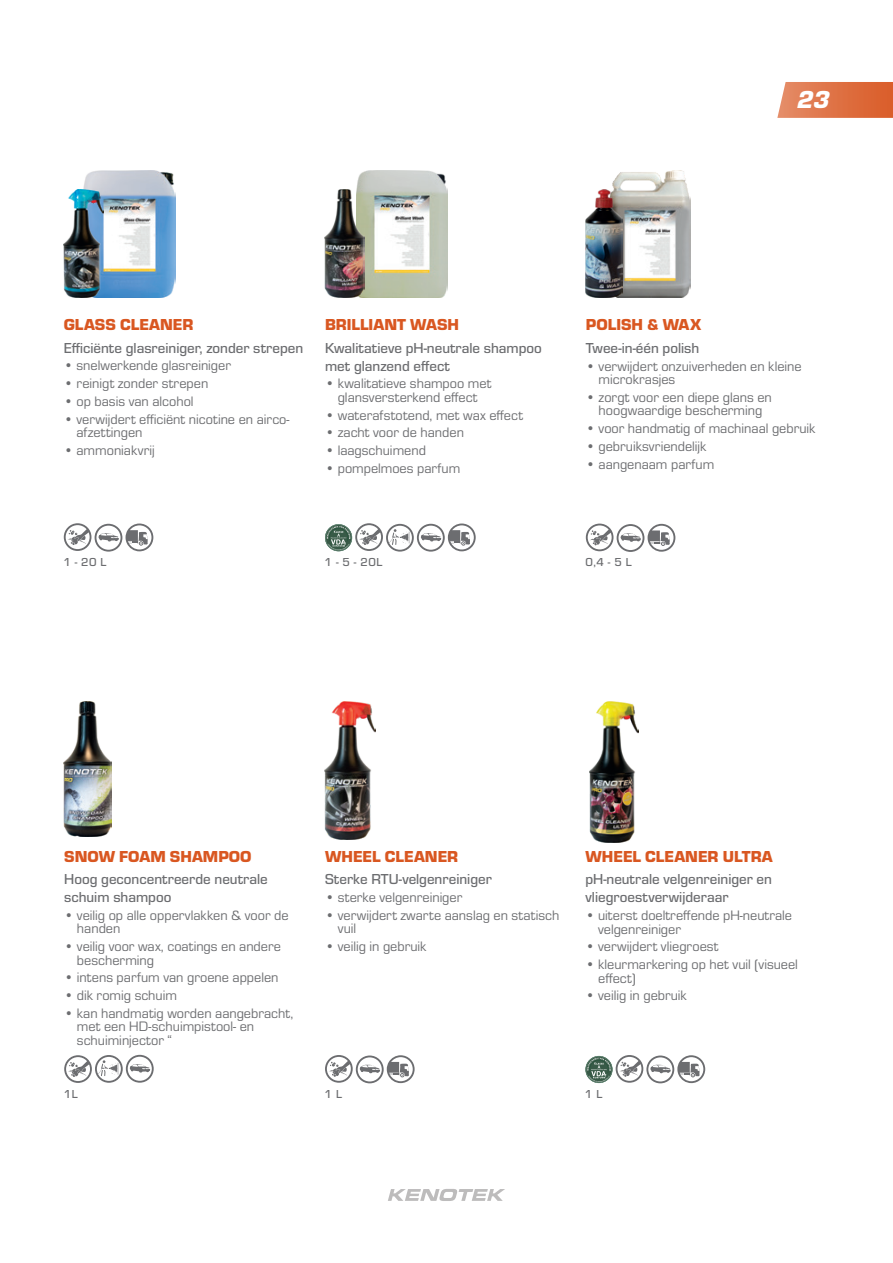
<style>
.page{position:relative;width:893px;height:1263px;background:#fff}
.page>*{position:absolute;margin:0;border:0;box-sizing:border-box;transform-origin:0 0}
.t1{font:italic 900 25.5px "Eurostile";color:#fff}
.t2{font:900 16.5px "Eurostile";color:#d95721}
.t3{font:500 15px/18px "Eurostile";color:#6c6d70}
.t4{font:14.25px/13.5px "Eurostile";color:#6c6d70}
.t5{font:500 12px "Eurostile";letter-spacing:.04em;color:#6c6d70}
</style>
<div class="page">
<svg style="left:388px;top:1189px;width:117px;height:12px"></svg>
<img style="left:83px;top:170px;width:93px;height:128px">
<img style="left:64px;top:189px;width:39px;height:109px">
<svg style="left:64px;top:523px;width:89px;height:29px"></svg>
<img style="left:356px;top:170px;width:91px;height:127px">
<img style="left:325px;top:189px;width:40px;height:109px">
<svg style="left:325px;top:523px;width:151px;height:29px"></svg>
<img style="left:610px;top:170px;width:81px;height:128px">
<img style="left:585px;top:189px;width:37px;height:108px">
<svg style="left:586px;top:524px;width:89px;height:28px"></svg>
<img style="left:64px;top:702px;width:48px;height:134px">
<svg style="left:64px;top:1055px;width:90px;height:28px"></svg>
<img style="left:589px;top:702px;width:50px;height:140px">
<svg style="left:585px;top:1055px;width:120px;height:28px"></svg>
<img style="left:325px;top:702px;width:51px;height:138px">
<svg style="left:325px;top:1055px;width:90px;height:28px"></svg>
<svg style="left:777px;top:82px;width:116px;height:36px;background:#e0784d"></svg>
<h1 class="t1" style="left:797px;top:82px;width:34px">23</h1>
<p class="t2" style="left:64px;top:313px;width:131px">GLASS CLEANER</p>
<p class="t3" style="left:64px;top:338px;width:241px">Efficiënte glasreiniger, zonder strepen</p>
<p class="t4" style="left:64px;top:358px;width:169px">• snelwerkende glasreiniger</p>
<p class="t4" style="left:64px;top:376px;width:146px">• reinigt zonder strepen</p>
<p class="t4" style="left:64px;top:394px;width:131px">• op basis van alcohol</p>
<p class="t4" style="left:77px;top:411px;width:214px;text-indent:-13px">• verwijdert efficiënt nicotine en airco&shy;afzettingen</p>
<p class="t4" style="left:64px;top:443px;width:92px">• ammoniakvrij</p>
<p class="t2" style="left:325px;top:313px;width:136px">BRILLIANT WASH</p>
<p class="t3" style="left:325px;top:338px;width:218px">Kwalitatieve pH-neutrale shampoo met glanzend effect</p>
<p class="t4" style="left:325px;top:376px;width:168px;text-align:center">• kwalitatieve shampoo met glansversterkend effect</p>
<p class="t4" style="left:325px;top:407px;width:199px">• waterafstotend, met wax effect</p>
<p class="t4" style="left:325px;top:425px;width:140px">• zacht voor de handen</p>
<p class="t4" style="left:325px;top:443px;width:102px">• laagschuimend</p>
<p class="t4" style="left:325px;top:461px;width:137px">• pompelmoes parfum</p>
<p class="t5" style="left:63px;top:554px;width:45px">1 - 20 L</p>
<p class="t5" style="left:325px;top:554px;width:59px">1 - 5 - 20L</p>
<p class="t2" style="left:586px;top:313px;width:117px">POLISH &amp; WAX</p>
<p class="t3" style="left:586px;top:338px;width:115px">Twee-in-één polish</p>
<p class="t4" style="left:599px;top:359px;width:205px;text-indent:-13px">• verwijdert onzuiverheden en kleine microkrasjes</p>
<p class="t4" style="left:586px;top:390px;width:188px;text-align:center">• zorgt voor een diepe glans en hoogwaardige bescherming</p>
<p class="t4" style="left:586px;top:421px;width:231px">• voor handmatig of machinaal gebruik</p>
<p class="t4" style="left:586px;top:439px;width:122px">• gebruiksvriendelijk</p>
<p class="t4" style="left:586px;top:457px;width:130px">• aangenaam parfum</p>
<p class="t5" style="left:585px;top:554px;width:48px">0,4 - 5 L</p>
<p class="t2" style="left:64px;top:844px;width:189px">SNOW FOAM SHAMPOO</p>
<p class="t3" style="left:64px;top:869px;width:205px">Hoog geconcentreerde neutrale schuim shampoo</p>
<p class="t4" style="left:77px;top:908px;width:213px;text-indent:-13px">• veilig op alle oppervlakken &amp; voor de handen</p>
<p class="t4" style="left:77px;top:939px;width:206px;text-indent:-13px">• veilig voor wax, coatings en andere bescherming</p>
<p class="t4" style="left:64px;top:970px;width:216px">• intens parfum van groene appelen</p>
<p class="t4" style="left:64px;top:988px;width:114px">• dik romig schuim</p>
<p class="t4" style="left:77px;top:1006px;width:218px;text-indent:-13px">• kan handmatig worden aangebracht, met een HD-schuimpistool- en schuiminjector “</p>
<p class="t5" style="left:64px;top:1085px;width:15px">1L</p>
<p class="t2" style="left:325px;top:845px;width:135px">WHEEL CLEANER</p>
<p class="t3" style="left:325px;top:870px;width:168px">Sterke RTU-velgenreiniger</p>
<p class="t4" style="left:325px;top:890px;width:139px">• sterke velgenreiniger</p>
<p class="t4" style="left:338px;top:908px;width:223px;text-indent:-13px">• verwijdert zwarte aanslag en statisch vuil</p>
<p class="t4" style="left:325px;top:939px;width:103px">• veilig in gebruik</p>
<p class="t2" style="left:585px;top:845px;width:189px">WHEEL CLEANER ULTRA</p>
<p class="t3" style="left:585px;top:870px;width:188px">pH-neutrale velgenreiniger en vliegroestverwijderaar</p>
<p class="t4" style="left:598px;top:908px;width:195px;text-indent:-13px">• uiterst doeltreffende pH-neutrale velgenreiniger</p>
<p class="t4" style="left:585px;top:939px;width:135px">• verwijdert vliegroest</p>
<p class="t4" style="left:598px;top:957px;width:201px;text-indent:-13px">• kleurmarkering op het vuil (visueel effect)</p>
<p class="t4" style="left:585px;top:988px;width:103px">• veilig in gebruik</p>
<p class="t5" style="left:325px;top:1085px;width:19px">1 L</p>
<p class="t5" style="left:585px;top:1085px;width:19px">1 L</p>
</div>
